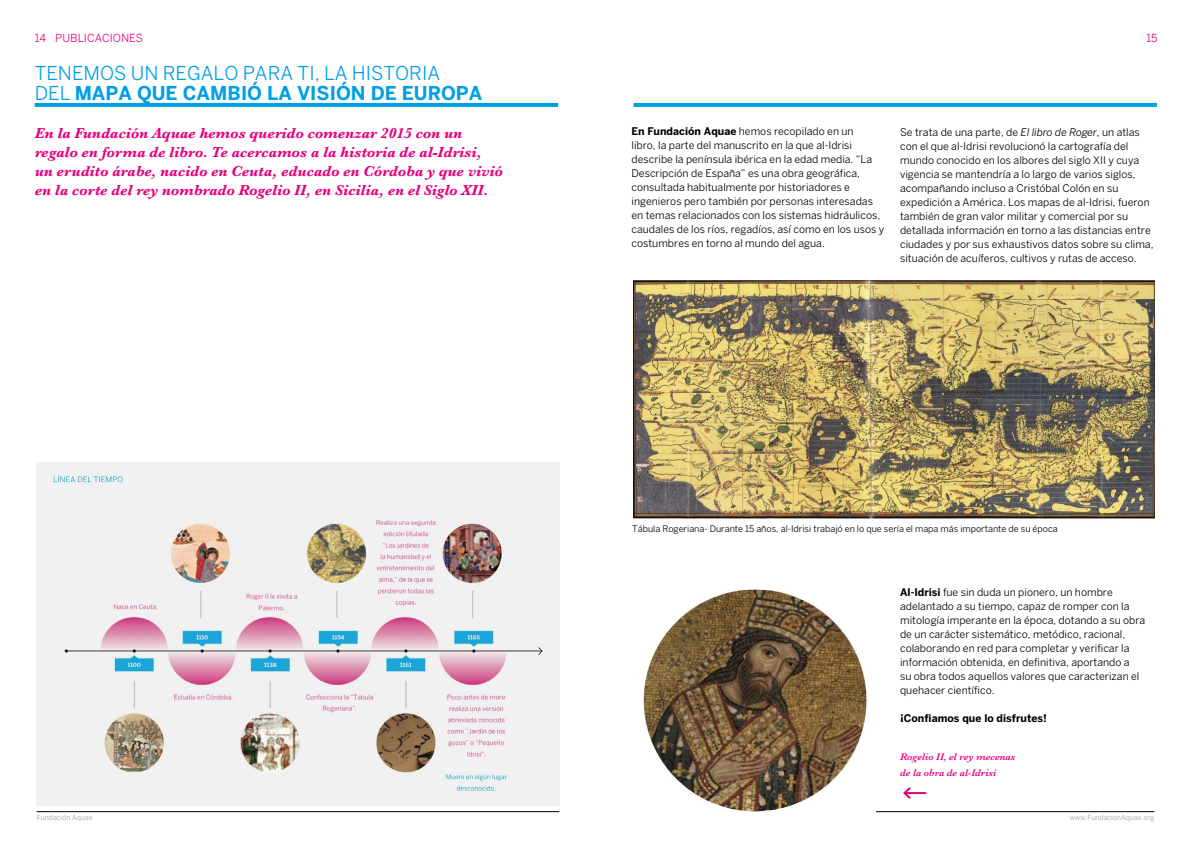
<style>
.page{position:relative;width:1191px;height:842px;background:#fff}
.page>*{position:absolute;margin:0;border:0;box-sizing:border-box;transform-origin:0 0}
.t1{font:19px/20px "Benton Sans";color:#009fe3}
.t2{font:italic 700 15px/19px "Baskerville";color:#e6007d}
.t3{font:11px "Benton Sans";color:#e6007d}
.t4{font:10.5px/14px "Benton Sans";color:#000}
.t5{font:700 10.5px "Benton Sans";color:#000}
.t6{font:italic 600 10px/16px "Baskerville";color:#e6007d}
.t7{font:9px "Benton Sans";color:#000}
.t8{font:7px "Benton Sans";color:#9d9d9c}
.s1{font-weight:700}
.s2{font-style:italic}
</style>
<div class="page">
<hr style="left:37px;top:811px;width:522px;height:1px;background:#000">
<hr style="left:631px;top:811px;width:523px;height:1px;background:#000">
<svg style="left:35px;top:103px;width:523px;height:4px;background:#03a0e3"></svg>
<svg style="left:633px;top:103px;width:524px;height:4px;background:#04a0e3"></svg>
<img style="left:36px;top:462px;width:524px;height:344px">
<img style="left:633px;top:281px;width:522px;height:240px">
<img style="left:631px;top:589px;width:244px;height:223px">
<hr style="left:904px;top:792px;width:21px;height:2px;background:#e6007d">
<svg style="left:903px;top:787px;width:9px;height:12px"></svg>
<p class="t3" style="left:35px;top:32px;width:110px">14 PUBLICACIONES</p>
<p class="t3" style="left:1146px;top:32px;width:13px">15</p>
<h1 class="t1" style="left:35px;top:63px;width:449px">TENEMOS UN REGALO PARA TI, LA HISTORIA<br>DEL <span class="s1">MAPA QUE CAMBIÓ LA VISIÓN DE EUROPA</span></h1>
<p class="t2" style="left:35px;top:123px;width:469px">En la Fundación Aquae hemos querido comenzar 2015 con un regalo en forma de libro. Te acercamos a la historia de al-Idrisi, un erudito árabe, nacido en Ceuta, educado en Córdoba y que vivió en la corte del rey nombrado Rogelio II, en Sicilia, en el Siglo XII.</p>
<p class="t4" style="left:631px;top:124px;width:254px"><span class="s1">En Fundación Aquae</span> hemos recopilado en un<br>libro, la parte del manuscrito en la que al-Idrisi describe la península ibérica en la edad media. “La Descripción de España” es una obra geográfica, consultada habitualmente por historiadores e ingenieros pero también por personas interesadas en temas relacionados con los sistemas hidráulicos, caudales de los ríos, regadíos, así como en los usos y costumbres en torno al mundo del agua.</p>
<p class="t4" style="left:900px;top:125px;width:255px">Se trata de una parte, de <span class="s2">El libro de Roger</span>, un atlas con el que al-Idrisi revolucionó la cartografía del mundo conocido en los albores del siglo XII y cuya vigencia se mantendría a lo largo de varios siglos, acompañando incluso a Cristóbal Colón en su expedición a América. Los mapas de al-Idrisi, fueron también de gran valor militar y comercial por su detallada información en torno a las distancias entre ciudades y por sus exhaustivos datos sobre su clima, situación de acuíferos, cultivos y rutas de acceso.</p>
<p class="t7" style="left:632px;top:523px;width:427px">Tábula Rogeriana- Durante 15 años, al-Idrisi trabajó en lo que sería el mapa más importante de su época</p>
<p class="t4" style="left:900px;top:585px;width:247px"><span class="s1">Al-Idrisi</span> fue sin duda un pionero, un hombre adelantado a su tiempo, capaz de romper con la mitología imperante en la época, dotando a su obra de un carácter sistemático, metódico, racional, colaborando en red para completar y verificar la información obtenida, en definitiva, aportando a<br>su obra todos aquellos valores que caracterizan el quehacer científico.</p>
<p class="t5" style="left:900px;top:712px;width:148px">¡Confiamos que lo disfrutes!</p>
<p class="t6" style="left:900px;top:749px;width:117px">Rogelio II, el rey mecenas de la obra de al-Idrisi</p>
<p class="t8" style="left:37px;top:813px;width:57px">Fundación Aquae</p>
<p class="t8" style="left:1069px;top:813px;width:86px">www.FundacionAquae.org</p>
</div>
